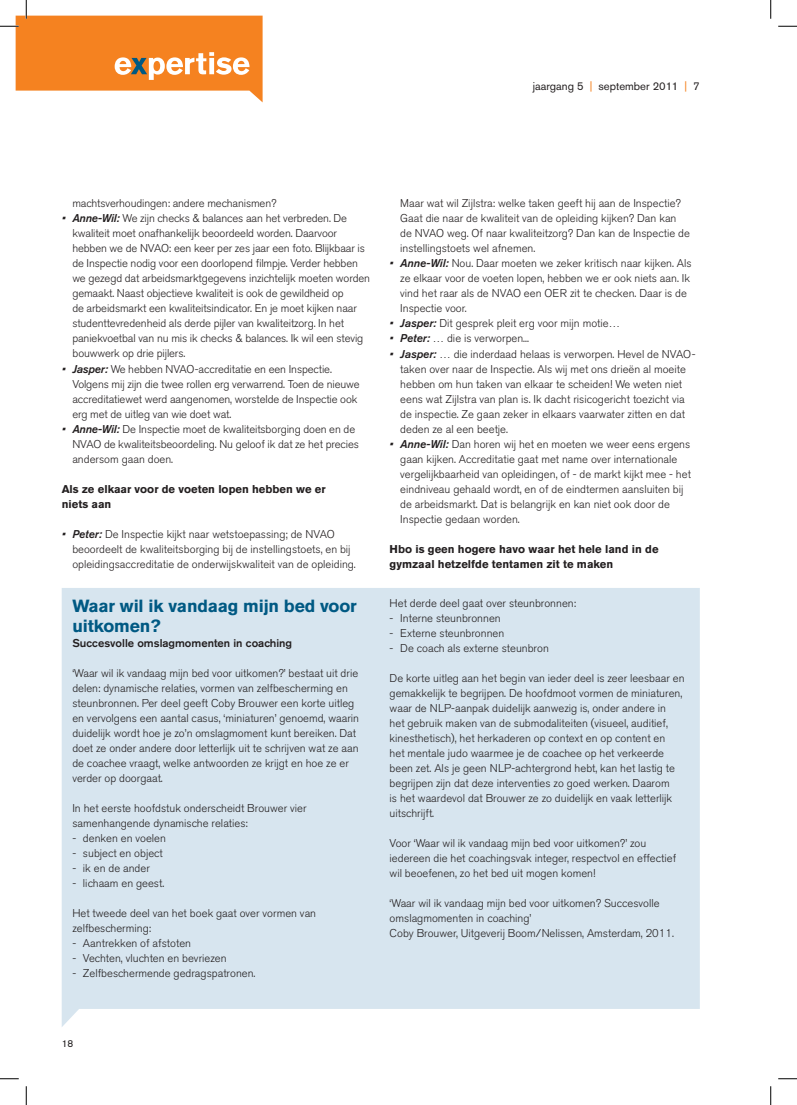
<style>
.page{position:relative;width:797px;height:1105px;background:#fff}
.page>*{position:absolute;margin:0;border:0;box-sizing:border-box;transform-origin:0 0}
.t1{font:700 17.5px/20px "Akzidenz Grotesk BQ";letter-spacing:-.01em;color:#005983}
.t2{font:300 11.25px/15.1px "Akzidenz Grotesk BQ";color:#231f20}
.t3{font:700 11.25px/15.1px "Akzidenz Grotesk BQ";color:#231f20}
.t4{font:500 11.25px "Akzidenz Grotesk BQ";color:#231f20}
.t5{font:11.25px "Akzidenz Grotesk BQ";color:#231f20}
.t6{font:10px "Akzidenz Grotesk BQ";color:#231f20}
.s1{color:#f58220}
.s2{font-family:"Akzidenz Grotesk BQ Med";font-weight:400;font-style:italic}
</style>
<div class="page">
<div style="left:62px;top:588px;width:637px;height:439px;background:#d7e5ef"></div>
<svg style="left:778px;top:25px;width:19px;height:2px"></svg>
<svg style="left:0;top:1078px;width:19px;height:1px"></svg>
<svg style="left:778px;top:1078px;width:19px;height:1px"></svg>
<svg style="left:0;top:0;width:262px;height:102px"></svg>
<svg style="left:25px;top:1086px;width:2px;height:19px"></svg>
<svg style="left:770px;top:0;width:1px;height:19px"></svg>
<svg style="left:770px;top:1086px;width:1px;height:19px"></svg>
<p class="t5" style="left:533px;top:79px;width:168px">jaargang 5 <span class="s1">|</span> september 2011 <span class="s1">|</span> 7</p>
<p class="t2" style="left:72px;top:196px;width:206px">machtsverhoudingen: andere mechanismen?</p>
<p class="t2" style="left:72px;top:211px;width:299px;text-indent:-11px"><span class="s2">• Anne-Wil:</span> We zijn checks &amp; balances aan het verbreden. De kwaliteit moet onafhankelijk beoordeeld worden. Daarvoor hebben we de NVAO: een keer per zes jaar een foto. Blijkbaar is de Inspectie nodig voor een doorlopend filmpje. Verder hebben we gezegd dat arbeidsmarktgegevens inzichtelijk moeten worden gemaakt. Naast objectieve kwaliteit is ook de gewildheid op<br>de arbeidsmarkt een kwaliteitsindicator. En je moet kijken naar studenttevredenheid als derde pijler van kwaliteitzorg. In het paniekvoetbal van nu mis ik checks &amp; balances. Ik wil een stevig bouwwerk op drie pijlers.</p>
<p class="t2" style="left:72px;top:361px;width:289px;text-indent:-11px"><span class="s2">• Jasper:</span> We hebben NVAO-accreditatie en een Inspectie.<br>Volgens mij zijn die twee rollen erg verwarrend. Toen de nieuwe accreditatiewet werd aangenomen, worstelde de Inspectie ook erg met de uitleg van wie doet wat.</p>
<p class="t2" style="left:72px;top:422px;width:288px;text-indent:-11px"><span class="s2">• Anne-Wil:</span> De Inspectie moet de kwaliteitsborging doen en de<br>NVAO de kwaliteitsbeoordeling. Nu geloof ik dat ze het precies andersom gaan doen.</p>
<p class="t3" style="left:62px;top:482px;width:265px">Als ze elkaar voor de voeten lopen hebben we er niets aan</p>
<p class="t2" style="left:72px;top:527px;width:285px;text-indent:-11px"><span class="s2">• Peter:</span> De Inspectie kijkt naar wetstoepassing; de NVAO beoordeelt de kwaliteitsborging bij de instellingstoets, en bij opleidingsaccreditatie de onderwijskwaliteit van de opleiding.</p>
<h1 class="t1" style="left:72px;top:596px;width:286px">Waar wil ik vandaag mijn bed voor uitkomen?</h1>
<p class="t4" style="left:72px;top:636px;width:221px">Succesvolle omslagmomenten in coaching</p>
<p class="t2" style="left:72px;top:665px;width:288px">‘Waar wil ik vandaag mijn bed voor uitkomen?’ bestaat uit drie delen: dynamische relaties, vormen van zelfbescherming en steunbronnen. Per deel geeft Coby Brouwer een korte uitleg en vervolgens een aantal casus, ‘miniaturen’ genoemd, waarin duidelijk wordt hoe je zo’n omslagmoment kunt bereiken. Dat doet ze onder andere door letterlijk uit te schrijven wat ze aan de coachee vraagt, welke antwoorden ze krijgt en hoe ze er verder op doorgaat.</p>
<p class="t2" style="left:72px;top:800px;width:236px">In het eerste hoofdstuk onderscheidt Brouwer vier samenhangende dynamische relaties:</p>
<p class="t2" style="left:72px;top:830px;width:95px">- denken en voelen</p>
<p class="t2" style="left:72px;top:845px;width:92px">- subject en object</p>
<p class="t2" style="left:72px;top:860px;width:79px">- ik en de ander</p>
<p class="t2" style="left:72px;top:875px;width:93px">- lichaam en geest.</p>
<p class="t2" style="left:72px;top:905px;width:245px">Het tweede deel van het boek gaat over vormen van zelfbescherming:</p>
<p class="t2" style="left:72px;top:935px;width:120px">- Aantrekken of afstoten</p>
<p class="t2" style="left:72px;top:950px;width:156px">- Vechten, vluchten en bevriezen</p>
<p class="t2" style="left:72px;top:965px;width:185px">- Zelfbeschermende gedragspatronen.</p>
<p class="t2" style="left:400px;top:196px;width:291px">Maar wat wil Zijlstra: welke taken geeft hij aan de Inspectie?<br>Gaat die naar de kwaliteit van de opleiding kijken? Dan kan de NVAO weg. Of naar kwaliteitzorg? Dan kan de Inspectie de instellingstoets wel afnemen.</p>
<p class="t2" style="left:400px;top:256px;width:293px;text-indent:-11px"><span class="s2">• Anne-Wil:</span> Nou. Daar moeten we zeker kritisch naar kijken. Als ze elkaar voor de voeten lopen, hebben we er ook niets aan. Ik vind het raar als de NVAO een OER zit te checken. Daar is de Inspectie voor.</p>
<p class="t2" style="left:389px;top:316px;width:232px"><span class="s2">• Jasper:</span> Dit gesprek pleit erg voor mijn motie…</p>
<p class="t2" style="left:389px;top:331px;width:141px"><span class="s2">• Peter:</span> … die is verworpen...</p>
<p class="t2" style="left:400px;top:346px;width:297px;text-indent:-11px"><span class="s2">• Jasper:</span> … die inderdaad helaas is verworpen. Hevel de NVAO&shy;taken over naar de Inspectie. Als wij met ons drieën al moeite hebben om hun taken van elkaar te scheiden! We weten niet eens wat Zijlstra van plan is. Ik dacht risicogericht toezicht via de inspectie. Ze gaan zeker in elkaars vaarwater zitten en dat deden ze al een beetje.</p>
<p class="t2" style="left:400px;top:437px;width:292px;text-indent:-11px"><span class="s2">• Anne-Wil:</span> Dan horen wij het en moeten we weer eens ergens gaan kijken. Accreditatie gaat met name over internationale vergelijkbaarheid van opleidingen, of - de markt kijkt mee - het eindniveau gehaald wordt, en of de eindtermen aansluiten bij de arbeidsmarkt. Dat is belangrijk en kan niet ook door de Inspectie gedaan worden.</p>
<p class="t3" style="left:389px;top:542px;width:270px">Hbo is geen hogere havo waar het hele land in de gymzaal hetzelfde tentamen zit te maken</p>
<p class="t2" style="left:389px;top:596px;width:188px">Het derde deel gaat over steunbronnen:</p>
<p class="t2" style="left:389px;top:611px;width:113px">- Interne steunbronnen</p>
<p class="t2" style="left:389px;top:626px;width:116px">- Externe steunbronnen</p>
<p class="t2" style="left:389px;top:641px;width:161px">- De coach als externe steunbron</p>
<p class="t2" style="left:389px;top:671px;width:296px">De korte uitleg aan het begin van ieder deel is zeer leesbaar en gemakkelijk te begrijpen. De hoofdmoot vormen de miniaturen, waar de NLP-aanpak duidelijk aanwezig is, onder andere in<br>het gebruik maken van de submodaliteiten (visueel, auditief, kinesthetisch), het herkaderen op context en op content en<br>het mentale judo waarmee je de coachee op het verkeerde been zet. Als je geen NLP-achtergrond hebt, kan het lastig te begrijpen zijn dat deze interventies zo goed werken. Daarom<br>is het waardevol dat Brouwer ze zo duidelijk en vaak letterlijk uitschrijft.</p>
<p class="t2" style="left:389px;top:836px;width:288px">Voor ‘Waar wil ik vandaag mijn bed voor uitkomen?’ zou iedereen die het coachingsvak integer, respectvol en effectief wil beoefenen, zo het bed uit mogen komen!</p>
<p class="t2" style="left:389px;top:896px;width:286px">‘Waar wil ik vandaag mijn bed voor uitkomen? Succesvolle omslagmomenten in coaching’<br>Coby Brouwer, Uitgeverij Boom/Nelissen, Amsterdam, 2011.</p>
<p class="t6" style="left:62px;top:1037px;width:13px">18</p>
</div>
